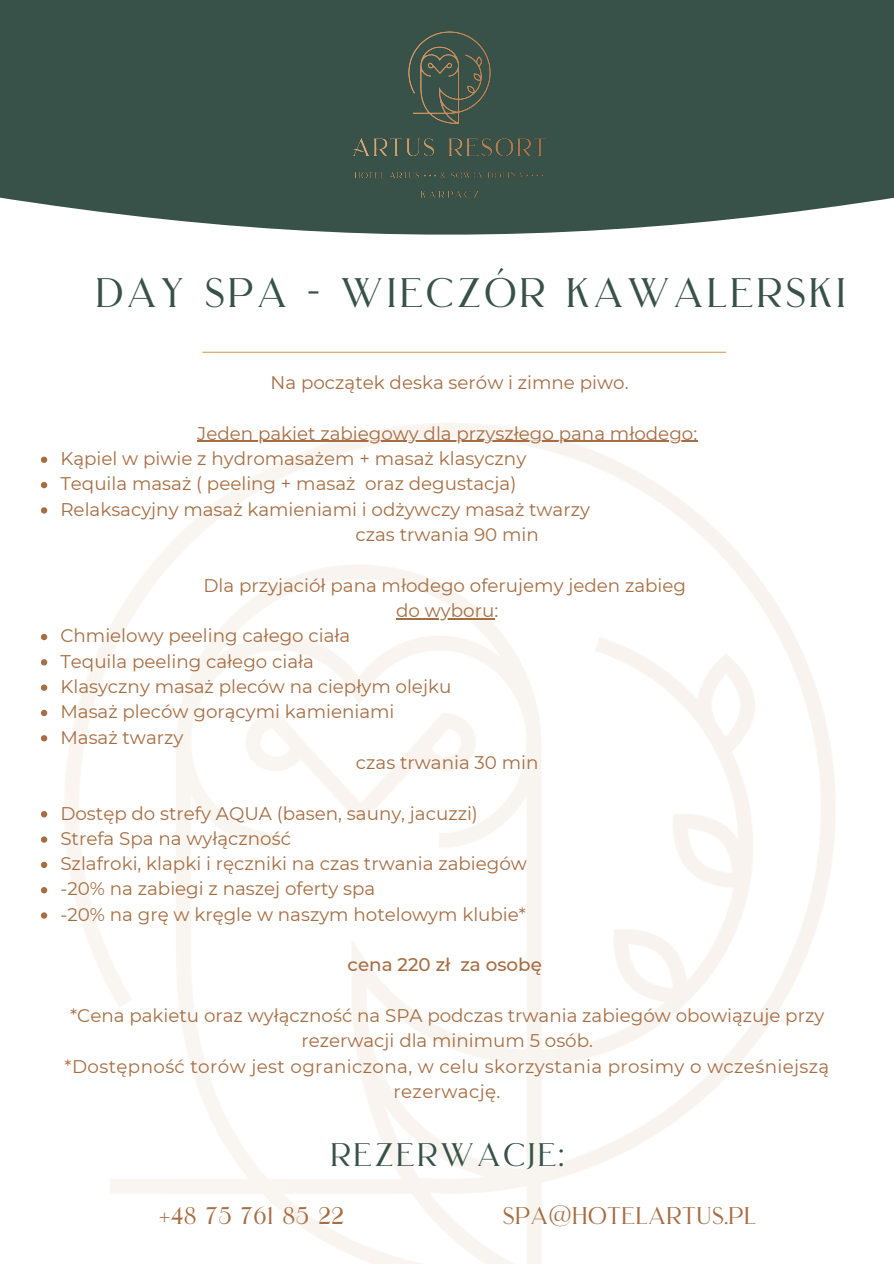
<style>
.page{position:relative;width:894px;height:1264px;background:#fff}
.page>*{position:absolute;margin:0;border:0;box-sizing:border-box;transform-origin:0 0}
.t1{font:41.1px "Brilon";letter-spacing:.075em;color:#385249}
.t2{font:32.55px "Brilon";letter-spacing:.075em;color:#385249}
.t3{font:24px "Brilon";letter-spacing:.02em;color:#a66d42}
.t4{font:18.3px/25.3px "Montserrat";color:#a66d42;text-align:center}
.t5{font:18.3px/25.3px "Montserrat";letter-spacing:.02em;color:#a66d42;text-align:center}
.t6{font:500 18.3px "Montserrat";color:#a66d42}
</style>
<div class="page">
<div style="left:0;top:0;width:893px;height:227px;background:#385249"></div>
<div style="left:241px;top:0;width:416px;height:235px;background:#385249"></div>
<img style="left:42px;top:352px;width:794px;height:911px">
<svg style="left:202px;top:351px;width:524px;height:2px"></svg>
<svg style="left:41px;top:456px;width:6px;height:7px"></svg>
<svg style="left:41px;top:482px;width:6px;height:6px"></svg>
<svg style="left:41px;top:507px;width:6px;height:6px"></svg>
<svg style="left:41px;top:634px;width:6px;height:6px"></svg>
<svg style="left:41px;top:659px;width:6px;height:6px"></svg>
<svg style="left:41px;top:684px;width:6px;height:6px"></svg>
<svg style="left:41px;top:709px;width:6px;height:7px"></svg>
<svg style="left:41px;top:735px;width:6px;height:6px"></svg>
<svg style="left:41px;top:811px;width:6px;height:6px"></svg>
<svg style="left:41px;top:836px;width:6px;height:6px"></svg>
<svg style="left:41px;top:861px;width:6px;height:7px"></svg>
<svg style="left:41px;top:887px;width:6px;height:6px"></svg>
<svg style="left:41px;top:912px;width:6px;height:6px"></svg>
<hr style="left:197px;top:441px;width:500px;height:1px;background:#a66d42">
<hr style="left:396px;top:618px;width:98px;height:1px;background:#a66d42">
<p class="t1" style="left:96px;top:259px;width:751px">DAY SPA - WIECZÓR KAWALERSKI</p>
<p class="t4" style="left:270px;top:370px;width:359px">Na początek deska serów i zimne piwo.</p>
<p class="t4" style="left:197px;top:420px;width:501px">Jeden pakiet zabiegowy dla przyszłego pana młodego:</p>
<p class="t4" style="left:60px;top:446px;width:467px">Kąpiel w piwie z hydromasażem + masaż klasyczny</p>
<p class="t4" style="left:60px;top:471px;width:457px">Tequila masaż ( peeling + masaż oraz degustacja)</p>
<p class="t4" style="left:60px;top:496px;width:531px">Relaksacyjny masaż kamieniami i odżywczy masaż twarzy</p>
<p class="t4" style="left:355px;top:522px;width:185px">czas trwania 90 min</p>
<p class="t4" style="left:203px;top:572px;width:484px">Dla przyjaciół pana młodego oferujemy jeden zabieg</p>
<p class="t4" style="left:396px;top:597px;width:103px">do wyboru:</p>
<p class="t4" style="left:60px;top:623px;width:291px">Chmielowy peeling całego ciała</p>
<p class="t4" style="left:60px;top:648px;width:255px">Tequila peeling całego ciała</p>
<p class="t4" style="left:60px;top:673px;width:392px">Klasyczny masaż pleców na ciepłym olejku</p>
<p class="t4" style="left:60px;top:699px;width:335px">Masaż pleców gorącymi kamieniami</p>
<p class="t4" style="left:60px;top:724px;width:124px">Masaż twarzy</p>
<p class="t4" style="left:356px;top:749px;width:184px">czas trwania 30 min</p>
<p class="t4" style="left:60px;top:800px;width:419px">Dostęp do strefy AQUA (basen, sauny, jacuzzi)</p>
<p class="t4" style="left:60px;top:825px;width:232px">Strefa Spa na wyłączność</p>
<p class="t4" style="left:60px;top:851px;width:468px">Szlafroki, klapki i ręczniki na czas trwania zabiegów</p>
<p class="t4" style="left:60px;top:876px;width:316px">-20% na zabiegi z naszej oferty spa</p>
<p class="t4" style="left:60px;top:901px;width:467px">-20% na grę w kręgle w naszym hotelowym klubie*</p>
<p class="t6" style="left:347px;top:953px;width:196px">cena 220 zł za osobę</p>
<p class="t4" style="left:70px;top:1002px;width:755px">*Cena pakietu oraz wyłączność na SPA podczas trwania zabiegów obowiązuje przy rezerwacji dla minimum 5 osób.</p>
<p class="t5" style="left:65px;top:1053px;width:766px">*Dostępność torów jest ograniczona, w celu skorzystania prosimy o wcześniejszą rezerwację.</p>
<p class="t2" style="left:330px;top:1128px;width:234px">REZERWACJE:</p>
<p class="t3" style="left:159px;top:1196px;width:187px">+48 75 761 85 22</p>
<p class="t3" style="left:502px;top:1196px;width:254px">SPA@HOTELARTUS.PL</p>
</div>
